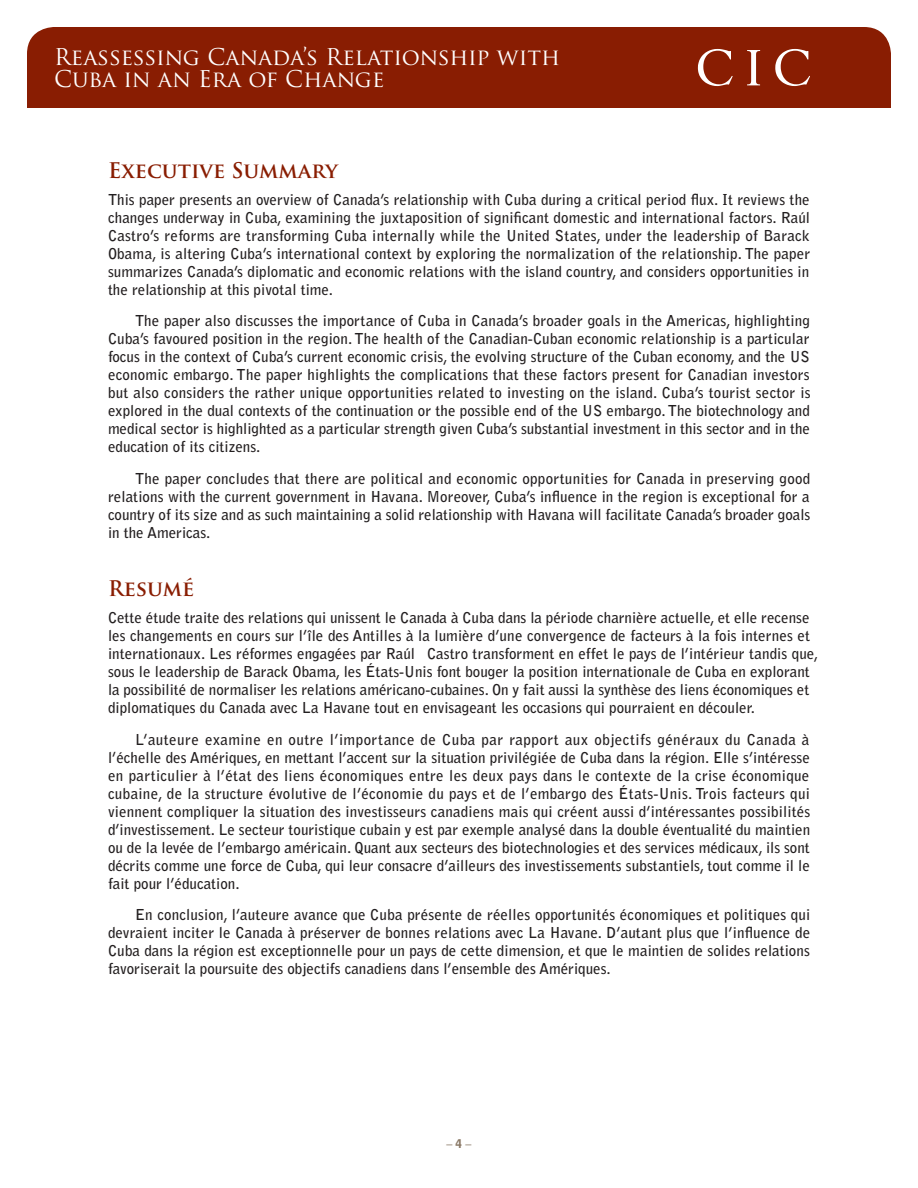
<style>
.page{position:relative;width:918px;height:1188px;background:#fff}
.page>*{position:absolute;margin:0;border:0;box-sizing:border-box;transform-origin:0 0}
.t1{font:22.5px/22.5px "Trajan Pro";color:#fff}
.t2{font:700 21px "Trajan Pro";color:#891d02}
.t3{font:700 15px/18px "Bell Gothic Std";color:#231f20;text-align:justify}
.t4{font:700 12px "Bell Gothic Std";color:#8a7966}
.s1{font-weight:900}
</style>
<div class="page">
<div style="left:27px;top:27px;width:864px;height:81px;background:#891d02"></div>
<svg style="left:698px;top:49px;width:35px;height:37px"></svg>
<svg style="left:747px;top:50px;width:13px;height:35px"></svg>
<svg style="left:775px;top:49px;width:35px;height:37px"></svg>
<h1 class="t1" style="left:54px;top:45px;width:508px">Reassessing Canada’s Relationship with<br>Cuba in an Era of Change</h1>
<h2 class="t2" style="left:108px;top:157px;width:231px">Executive Summary</h2>
<p class="t3" style="left:108px;top:190px;width:704px">This paper presents an overview of Canada’s relationship with Cuba during a critical period flux. It reviews the changes underway in Cuba, examining the juxtaposition of significant domestic and international factors. Raúl Castro’s reforms are transforming Cuba internally while the United States, under the leadership of Barack Obama, is altering Cuba’s international context by exploring the normalization of the relationship. The paper summarizes Canada’s diplomatic and economic relations with the island country, and considers opportunities in the relationship at this pivotal time.</p>
<p class="t3" style="left:108px;top:312px;width:704px;text-indent:27px">The paper also discusses the importance of Cuba in Canada’s broader goals in the Americas, highlighting Cuba’s favoured position in the region. The health of the Canadian-Cuban economic relationship is a particular focus in the context of Cuba’s current economic crisis, the evolving structure of the Cuban economy, and the US economic embargo. The paper highlights the complications that these factors present for Canadian investors but also considers the rather unique opportunities related to investing on the island. Cuba’s tourist sector is explored in the dual contexts of the continuation or the possible end of the US embargo. The biotechnology and medical sector is highlighted as a particular strength given Cuba’s substantial investment in this sector and in the education of its citizens.</p>
<p class="t3" style="left:108px;top:469px;width:704px;text-indent:27px">The paper concludes that there are political and economic opportunities for Canada in preserving good relations with the current government in Havana. Moreover, Cuba’s influence in the region is exceptional for a country of its size and as such maintaining a solid relationship with Havana will facilitate Canada’s broader goals in the Americas.</p>
<h2 class="t2" style="left:108px;top:576px;width:88px">Resumé</h2>
<p class="t3" style="left:108px;top:609px;width:712px;text-align:left">Cette étude traite des relations qui unissent le Canada à Cuba dans la période charnière actuelle, et elle recense les changements en cours sur l’île des Antilles à la lumière d’une convergence de facteurs à la fois internes et internationaux. Les réformes engagées par Raúl Castro transforment en effet le pays de l’intérieur tandis que, sous le leadership de Barack Obama, les États-Unis font bouger la position internationale de Cuba en explorant la possibilité de normaliser les relations américano-cubaines. On y fait aussi la synthèse des liens économiques et diplomatiques du Canada avec La Havane tout en envisageant les occasions qui pourraient en découler.</p>
<p class="t3" style="left:108px;top:730px;width:704px;text-indent:27px">L’auteure examine en outre l’importance de Cuba par rapport aux objectifs généraux du Canada à l’échelle des Amériques, en mettant l’accent sur la situation privilégiée de Cuba dans la région. Elle s’intéresse en particulier à l’état des liens économiques entre les deux pays dans le contexte de la crise économique cubaine, de la structure évolutive de l’économie du pays et de l’embargo des États-Unis. Trois facteurs qui viennent compliquer la situation des investisseurs canadiens mais qui créent aussi d’intéressantes possibilités d’investissement. Le secteur touristique cubain y est par exemple analysé dans la double éventualité du maintien ou de la levée de l’embargo américain. Quant aux secteurs des biotechnologies et des services médicaux, ils sont décrits comme une force de Cuba, qui leur consacre d’ailleurs des investissements substantiels, tout comme il le fait pour l’éducation.</p>
<p class="t3" style="left:108px;top:906px;width:704px;text-indent:27px">En conclusion, l’auteure avance que Cuba présente de réelles opportunités économiques et politiques qui devraient inciter le Canada à préserver de bonnes relations avec La Havane. D’autant plus que l’influence de Cuba dans la région est exceptionnelle pour un pays de cette dimension, et que le maintien de solides relations favoriserait la poursuite des objectifs canadiens dans l’ensemble des Amériques.</p>
<p class="t4" style="left:446px;top:1136px;width:27px">– <span class="s1">4</span> –</p>
</div>
